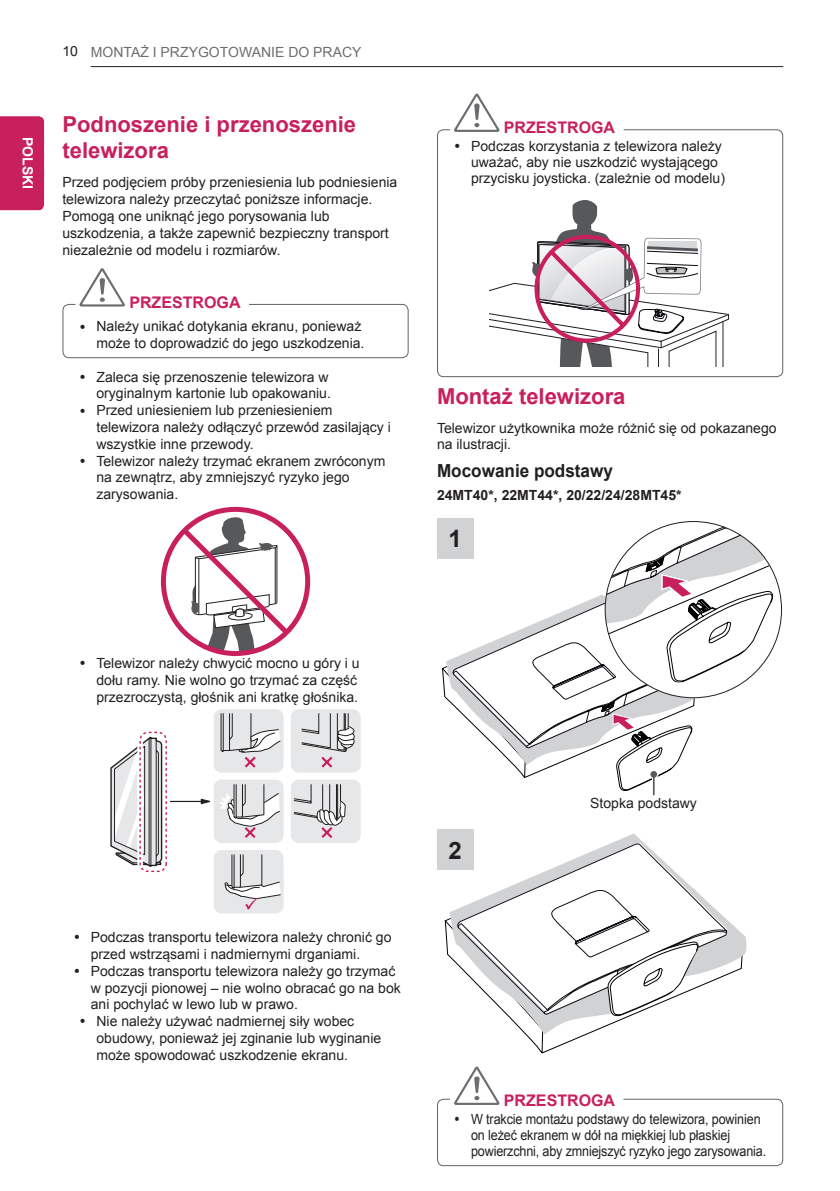
<style>
.page{position:relative;width:840px;height:1191px;background:#fff}
.page>*{position:absolute;margin:0;border:0;box-sizing:border-box;transform-origin:0 0}
.t1{font:700 24px "Arial";color:#231f20}
._2nd_Title{font:700 22px/26px "Arial";color:#c8205d}
._3rd_Title{font:700 18px "Arial";color:#231f20;scale:.95 1}
.Noti_Title{font:700 16px "Arial";color:#c8205d}
.Bullet_List{font:14px/16.8px "Arial";color:#231f20}
.Title-1{font:14px/16.8px "Arial";color:#231f20}
.Body-Bullet{font:14px/16.8px "Arial";color:#231f20}
._1-Body-Bullet{font:14px/16px "Arial";letter-spacing:-.01em;color:#231f20;scale:.9 1}
.Body{font:14px/16px "Arial";color:#231f20}
.Body-2{font:700 14px "Arial";color:#231f20}
.t2{font:14px "Arial";color:#6c6d70}
.t3{font:700 14px "Arial";color:#fff}
.s1{color:#231f20}
</style>
<div class="page">
<div style="left:0;top:116px;width:44px;height:94px;background:#c8205d"></div>
<hr style="left:91px;top:66px;width:691px;height:1px;background:#231f20">
<svg style="left:79px;top:268px;width:46px;height:36px"></svg>
<svg style="left:161px;top:507px;width:149px;height:149px"></svg>
<div style="left:214px;top:779px;width:69px;height:64px;background:#e6e7e9;border-radius:8px"></div>
<div style="left:291px;top:779px;width:69px;height:64px;background:#e6e7e9;border-radius:8px"></div>
<div style="left:214px;top:850px;width:69px;height:63px;background:#e6e7e9;border-radius:8px"></div>
<div style="left:214px;top:709px;width:69px;height:63px;background:#e6e7e9;border-radius:8px"></div>
<div style="left:291px;top:709px;width:69px;height:63px;background:#e6e7e9;border-radius:8px"></div>
<svg style="left:220px;top:713px;width:134px;height:57px"></svg>
<hr style="left:170px;top:801px;width:38px;height:1px;background:#211e1e">
<svg style="left:200px;top:798px;width:11px;height:7px"></svg>
<svg style="left:219px;top:783px;width:127px;height:126px"></svg>
<svg style="left:110px;top:736px;width:52px;height:131px"></svg>
<div style="left:137px;top:729px;width:32px;height:145px;border:6px solid #fff;border-radius:8px"></div>
<div style="left:139px;top:731px;width:28px;height:141px;border:1px dashed #c8205d;border-radius:8px"></div>
<div style="left:62px;top:304px;width:346px;height:54px;border:1px solid #636366;border-radius:6px"></div>
<svg style="left:454px;top:94px;width:45px;height:38px"></svg>
<svg style="left:489px;top:200px;width:239px;height:167px"></svg>
<div style="left:437px;top:518px;width:36px;height:40px;background:#d1d2d4"></div>
<hr style="left:652px;top:774px;width:2px;height:20px;background:#57585a">
<svg style="left:442px;top:521px;width:339px;height:269px"></svg>
<div style="left:437px;top:830px;width:36px;height:40px;background:#d1d2d4"></div>
<svg style="left:444px;top:832px;width:299px;height:222px"></svg>
<svg style="left:454px;top:1066px;width:45px;height:39px"></svg>
<div style="left:437px;top:129px;width:345px;height:248px;border:1px solid #636366;border-radius:6px"></div>
<div style="left:437px;top:1098px;width:345px;height:68px;border:1px solid #636366;border-radius:6px"></div>
<p class="t3" style="left:37px;top:137px;width:54px;rotate:90deg">POLSKI</p>
<p class="t2" style="left:62px;top:43px;width:300px"><span class="s1">10</span> MONTAŻ I PRZYGOTOWANIE DO PRACY</p>
<p class="_2nd_Title" style="left:62px;top:112px;width:295px">Podnoszenie i przenoszenie telewizora</p>
<p class="Title-1" style="left:62px;top:174px;width:336px">Przed podjęciem próby przeniesienia lub podniesienia telewizora należy przeczytać poniższe informacje.<br>Pomogą one uniknąć jego porysowania lub uszkodzenia, a także zapewnić bezpieczny transport niezależnie od modelu i rozmiarów.</p>
<p class="Noti_Title" style="left:129px;top:291px;width:113px">PRZESTROGA</p>
<p class="Bullet_List" style="left:96px;top:318px;width:269px">Należy unikać dotykania ekranu, ponieważ może to doprowadzić do jego uszkodzenia.</p>
<p class="Bullet_List" style="left:96px;top:368px;width:236px">Zaleca się przenoszenie telewizora w oryginalnym kartonie lub opakowaniu.</p>
<p class="Bullet_List" style="left:96px;top:402px;width:296px">Przed uniesieniem lub przeniesieniem telewizora należy odłączyć przewód zasilający i wszystkie inne przewody.</p>
<p class="Bullet_List" style="left:96px;top:452px;width:290px">Telewizor należy trzymać ekranem zwróconym na zewnątrz, aby zmniejszyć ryzyko jego zarysowania.</p>
<p class="Noti_Title" style="left:503px;top:117px;width:113px">PRZESTROGA</p>
<p class="Body-Bullet" style="left:471px;top:138px;width:255px;line-height:16px">Podczas korzystania z telewizora należy uważać, aby nie uszkodzić wystającego przycisku joysticka. (zależnie od modelu)</p>
<p class="_2nd_Title" style="left:437px;top:384px;width:190px">Montaż telewizora</p>
<p class="Body" style="left:437px;top:420px;width:341px">Telewizor użytkownika może różnić się od pokazanego na ilustracji.</p>
<p class="_3rd_Title" style="left:437px;top:458px;width:187px">Mocowanie podstawy</p>
<p class="Body-2" style="left:437px;top:486px;width:246px">24MT40*, 22MT44*, 20/22/24/28MT45*</p>
<p class="t1" style="left:448px;top:523px;width:15px">1</p>
<p class="Bullet_List" style="left:96px;top:655px;width:264px">Telewizor należy chwycić mocno u góry i u dołu ramy. Nie wolno go trzymać za część przezroczystą, głośnik ani kratkę głośnika.</p>
<p class="Bullet_List" style="left:91px;top:929px;width:302px">Podczas transportu telewizora należy chronić go przed wstrząsami i nadmiernymi drganiami.</p>
<p class="Bullet_List" style="left:91px;top:962px;width:311px">Podczas transportu telewizora należy go trzymać w pozycji pionowej – nie wolno obracać go na bok ani pochylać w lewo lub w prawo.</p>
<p class="Body-Bullet" style="left:96px;top:1013px;width:286px">Nie należy używać nadmiernej siły wobec obudowy, ponieważ jej zginanie lub wyginanie może spowodować uszkodzenie ekranu.</p>
<p class="t1" style="left:448px;top:834px;width:15px">2</p>
<p class="Title-1" style="left:590px;top:794px;width:108px">Stopka podstawy</p>
<p class="Noti_Title" style="left:503px;top:1090px;width:113px">PRZESTROGA</p>
<p class="_1-Body-Bullet" style="left:471px;top:1111px;width:329px">W trakcie montażu podstawy do telewizora, powinien on leżeć ekranem w dół na miękkiej lub płaskiej powierzchni, aby zmniejszyć ryzyko jego zarysowania.</p>
</div>
